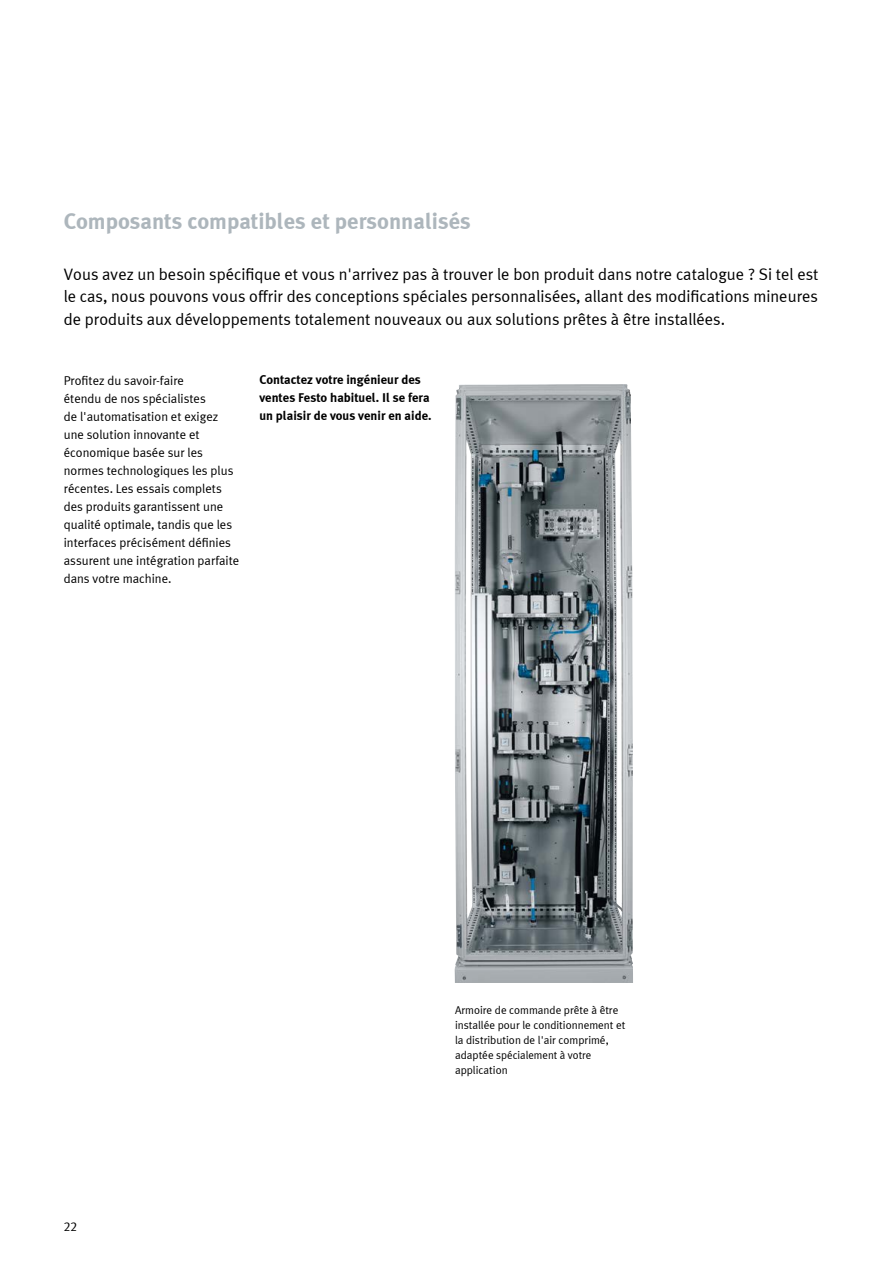
<style>
.page{position:relative;width:893px;height:1263px;background:#fff}
.page>*{position:absolute;margin:0;border:0;box-sizing:border-box;transform-origin:0 0}
.t1{font:700 22.5px "Meta Plus LF";color:#adb6bc}
.t2{font:16.5px/22.5px "Meta Plus LF";color:#000;text-align:justify}
.t3{font:12.75px/18px "Meta Plus LF";color:#000}
.t4{font:700 12.75px/18px "Meta Plus LF";color:#000}
.t5{font:11.25px/15px "Meta Plus LF";color:#000}
</style>
<div class="page">
<img style="left:455px;top:384px;width:178px;height:599px">
<h1 class="t1" style="left:64px;top:207px;width:408px">Composants compatibles et personnalisés</h1>
<p class="t2" style="left:64px;top:262px;width:756px">Vous avez un besoin spécifique et vous n'arrivez pas à trouver le bon produit dans notre catalogue ? Si tel est le cas, nous pouvons vous offrir des conceptions spéciales personnalisées, allant des modifications mineures de produits aux développements totalement nouveaux ou aux solutions prêtes à être installées.</p>
<p class="t3" style="left:64px;top:371px;width:177px">Profitez du savoir-faire<br>étendu de nos spécialistes<br>de l'automatisation et exigez une solution innovante et économique basée sur les normes technologiques les plus récentes. Les essais complets des produits garantissent une qualité optimale, tandis que les interfaces précisément définies assurent une intégration parfaite dans votre machine.</p>
<p class="t4" style="left:259px;top:370px;width:174px">Contactez votre ingénieur des ventes Festo habituel. Il se fera un plaisir de vous venir en aide.</p>
<p class="t3" style="left:64px;top:1217px;width:15px">22</p>
<p class="t5" style="left:455px;top:1002px;width:172px">Armoire de commande prête à être installée pour le conditionnement et la distribution de l'air comprimé, adaptée spécialement à votre application</p>
</div>
